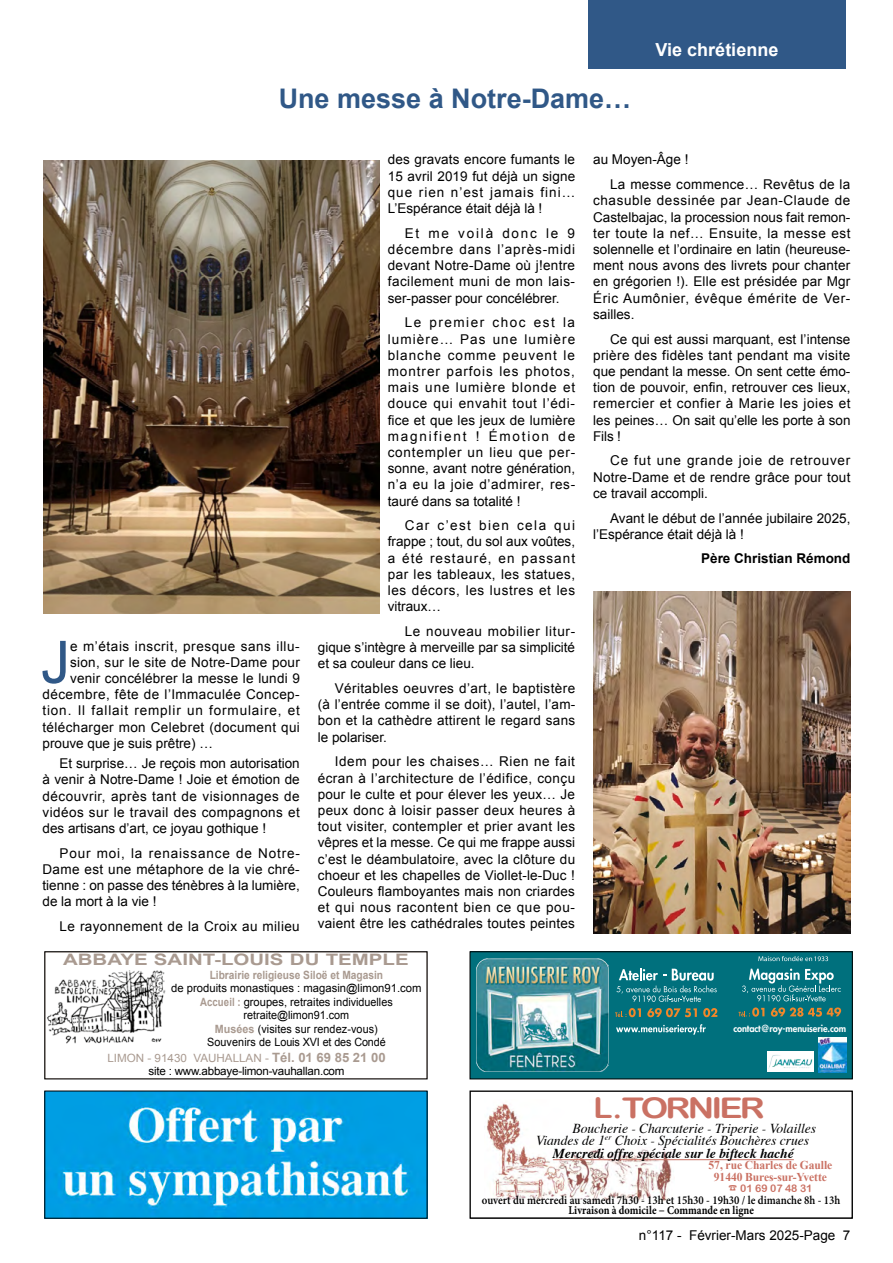
<style>
.page{position:relative;width:893px;height:1263px;background:#fff}
.page>*{position:absolute;margin:0;border:0;box-sizing:border-box;transform-origin:0 0}
.t1{font:58.8px "Arial";color:#305887}
.t2{font:28.5px "Arial Rounded MT Bold";letter-spacing:-.08em;color:#ca7163;scale:1.1 1}
.t3{font:700 27px "Arial";color:#305887}
.t4{font:700 18px "Arial";color:#fff}
.t5{font:700 15.75px "Arial";color:#a99a90;scale:1.3 1}
.t6{font:italic 13.65px/12px "Times";letter-spacing:-.005em;color:#000}
.t7{font:italic 700 13.65px "Times";letter-spacing:-.005em;color:#000}
.t8{font:13.5px/16.2px "Arial";letter-spacing:.015em;color:#000;text-align:justify}
.t9{font:13.5px "Arial";letter-spacing:.065em;color:#000}
.t10{font:13.5px "Arial";letter-spacing:.04em;color:#000}
.t11{font:700 13.5px "Arial";color:#000}
.t12{font:600 12px "Minion Pro";color:#000;scale:.9 1}
.t13{font:700 12px/12px "Times New Roman";letter-spacing:-.005em;color:#ca7163;text-align:center;scale:.96 1}
.t14{font:700 12px "Minion Pro";color:#000;scale:.86 1}
.t15{font:11.4px/13.5px "Arial";color:#000;text-align:center}
.t16{font:11.4px/13.5px "Arial";letter-spacing:-.02em;color:#000;text-align:center}
.t17{font:700 11.4px "Arial";color:#a99a90;scale:.89 1}
.t18{font:10.5px "Arial Rounded MT Bold";letter-spacing:-.005em;color:#ca7163}
.t19{font:800 9.6px "Futura";letter-spacing:-.01em;color:#fff;scale:.96 1}
.s1{font-weight:700;color:#a99a90}
.s2{color:#a99a90}
.s3{font-weight:700;font-size:12.9px;color:#a99a90}
</style>
<div class="page">
<div style="left:588px;top:0;width:258px;height:68px;background:#305887"></div>
<div style="left:470px;top:952px;width:382px;height:127px;background:#00707d"></div>
<svg style="left:476px;top:956px;width:371px;height:117px"></svg>
<img style="left:819px;top:1038px;width:27px;height:34px">
<div style="left:767px;top:1051px;width:47px;height:21px;background:#fff"></div>
<img style="left:768px;top:1055px;width:45px;height:14px">
<div style="left:470px;top:951px;width:382px;height:128px;border:1px solid #000"></div>
<img style="left:47px;top:970px;width:118px;height:74px">
<div style="left:45px;top:951px;width:382px;height:128px;border:1px solid #000"></div>
<img style="left:486px;top:1103px;width:188px;height:98px">
<hr style="left:553px;top:1159px;width:241px;height:1px;background:#ca7163">
<div style="left:470px;top:1091px;width:382px;height:127px;border:1px solid #000"></div>
<img style="left:47px;top:1093px;width:378px;height:123px">
<img style="left:43px;top:160px;width:336px;height:454px">
<img style="left:593px;top:591px;width:257px;height:342px">
<h3 class="t3" style="left:279px;top:81px;width:354px">Une messe à Notre-Dame…</h3>
<h3 class="t4" style="left:656px;top:38px;width:124px">Vie chrétienne</h3>
<h1 class="t1" style="left:41px;top:624px;width:31px">J</h1>
<p class="t10" style="left:70px;top:637px;width:231px">e m’étais inscrit, presque sans illu-</p>
<p class="t8" style="left:70px;top:654px;width:231px">sion, sur le site de Notre-Dame pour</p>
<p class="t8" style="left:70px;top:670px;width:231px">venir concélébrer la messe le lundi 9</p>
<p class="t8" style="left:43px;top:686px;width:259px">décembre, fête de l’Immaculée Concep-</p>
<p class="t9" style="left:43px;top:702px;width:259px">tion. Il fallait remplir un formulaire, et</p>
<p class="t8" style="left:43px;top:719px;width:259px">télécharger mon Celebret (document qui</p>
<p class="t8" style="left:43px;top:735px;width:172px">prouve que je suis prêtre) …</p>
<p class="t8" style="left:43px;top:755px;width:259px;text-indent:17px">Et surprise… Je reçois mon autorisation à venir à Notre-Dame ! Joie et émotion de découvrir, après tant de visionnages de vidéos sur le travail des compagnons et des artisans d’art, ce joyau gothique !</p>
<p class="t8" style="left:43px;top:845px;width:259px;text-indent:17px">Pour moi, la renaissance de Notre-Dame est une métaphore de la vie chré&shy;tienne : on passe des ténèbres à la lumière, de la mort à la vie !</p>
<p class="t8" style="left:60px;top:918px;width:242px">Le rayonnement de la Croix au milieu</p>
<p class="t8" style="left:388px;top:152px;width:189px">des gravats encore fumants le 15 avril 2019 fut déjà un signe que rien n’est jamais fini… L’Espérance était déjà là !</p>
<p class="t8" style="left:388px;top:225px;width:189px;text-indent:17px">Et me voilà donc le 9 décembre dans l’après-midi devant Notre-Dame où j!entre facilement muni de mon lais&shy;ser-passer pour concélébrer.</p>
<p class="t8" style="left:388px;top:315px;width:189px;text-indent:17px">Le premier choc est la lumière… Pas une lumière blanche comme peuvent le montrer parfois les photos, mais une lumière blonde et douce qui envahit tout l’édi&shy;fice et que les jeux de lumière magnifient ! Émotion de contempler un lieu que per&shy;sonne, avant notre génération, n’a eu la joie d’admirer, res&shy;tauré dans sa totalité !</p>
<p class="t8" style="left:388px;top:517px;width:189px;text-indent:17px">Car c’est bien cela qui frappe ; tout, du sol aux voûtes, a été restauré, en passant par les tableaux, les statues, les décors, les lustres et les vitraux…</p>
<p class="t8" style="left:318px;top:623px;width:259px;text-indent:87px">Le nouveau mobilier litur&shy;gique s’intègre à merveille par sa simplicité et sa couleur dans ce lieu.</p>
<p class="t8" style="left:318px;top:680px;width:259px;text-indent:17px">Véritables oeuvres d’art, le baptistère (à l’entrée comme il se doit), l’autel, l’am&shy;bon et la cathèdre attirent le regard sans le polariser.</p>
<p class="t8" style="left:318px;top:754px;width:259px;text-indent:17px">Idem pour les chaises… Rien ne fait écran à l’architecture de l’édifice, conçu pour le culte et pour élever les yeux… Je peux donc à loisir passer deux heures à tout visiter, contempler et prier avant les vêpres et la messe. Ce qui me frappe aussi c’est le déambulatoire, avec la clôture du choeur et les chapelles de Viollet-le-Duc !<br>Couleurs flamboyantes mais non criardes et qui nous racontent bien ce que pou&shy;vaient être les cathédrales toutes peintes</p>
<p class="t5" style="left:63px;top:949px;width:267px">ABBAYE SAINT-LOUIS DU TEMPLE</p>
<p class="t17" style="left:210px;top:967px;width:196px">Librairie religieuse Siloë et Magasin</p>
<p class="t15" style="left:171px;top:981px;width:252px">de produits monastiques : magasin@limon91.com <span class="s1">Accueil :</span> groupes, retraites individuelles retraite@limon91.com<br><span class="s1">Musées</span> (visites sur rendez-vous)<br>Souvenirs de Louis XVI et des Condé</p>
<p class="t16" style="left:107px;top:1051px;width:280px"><span class="s2">LIMON - 91430 VAUHALLAN -</span> <span class="s3">Tél. 01 69 85 21 00 </span>site : www.abbaye-limon-vauhallan.com</p>
<p class="t8" style="left:610px;top:147px;width:242px;line-height:24.8px;text-indent:-17px">au Moyen-Âge !<br>La messe commence… Revêtus de la</p>
<p class="t8" style="left:593px;top:193px;width:259px">chasuble dessinée par Jean-Claude de Castelbajac, la procession nous fait remon&shy;ter toute la nef… Ensuite, la messe est solennelle et l’ordinaire en latin (heureuse&shy;ment nous avons des livrets pour chanter en grégorien !). Elle est présidée par Mgr Éric Aumônier, évêque émérite de Ver&shy;sailles.</p>
<p class="t8" style="left:593px;top:331px;width:259px;text-indent:17px">Ce qui est aussi marquant, est l’intense prière des fidèles tant pendant ma visite que pendant la messe. On sent cette émo&shy;tion de pouvoir, enfin, retrouver ces lieux, remercier et confier à Marie les joies et les peines… On sait qu’elle les porte à son Fils !</p>
<p class="t8" style="left:593px;top:453px;width:259px;text-indent:17px">Ce fut une grande joie de retrouver Notre-Dame et de rendre grâce pour tout ce travail accompli.</p>
<p class="t8" style="left:593px;top:510px;width:259px;text-indent:17px">Avant le début de l’année jubilaire 2025, l’Espérance était déjà là !</p>
<p class="t11" style="left:701px;top:550px;width:151px">Père Christian Rémond</p>
<p class="t19" style="left:733px;top:1022px;width:119px">contact@roy-menuiserie.com</p>
<h2 class="t2" style="left:593px;top:1091px;width:157px">L.TORNIER</h2>
<p class="t6" style="left:536px;top:1121px;width:282px;text-indent:36px">Boucherie - Charcuterie - Triperie - Volailles<br>Viandes de 1<sup>er</sup> Choix - Spécialités Bouchères crues</p>
<p class="t7" style="left:553px;top:1141px;width:242px">Mercredi offre spéciale sur le bifteck haché</p>
<p class="t13" style="left:709px;top:1158px;width:130px">57, rue Charles de Gaulle<br>91440 Bures-sur-Yvette</p>
<p class="t18" style="left:728px;top:1182px;width:86px">☎ 01 69 07 48 31</p>
<p class="t12" style="left:482px;top:1191px;width:400px">ouvert du mercredi au samedi 7h30 - 13h et 15h30 - 19h30 / le dimanche 8h - 13h</p>
<p class="t14" style="left:568px;top:1202px;width:217px">Livraison à domicile − Commande en ligne</p>
<p class="t8" style="left:639px;top:1227px;width:213px">n°117 - Février-Mars 2025-Page 7</p>
</div>
